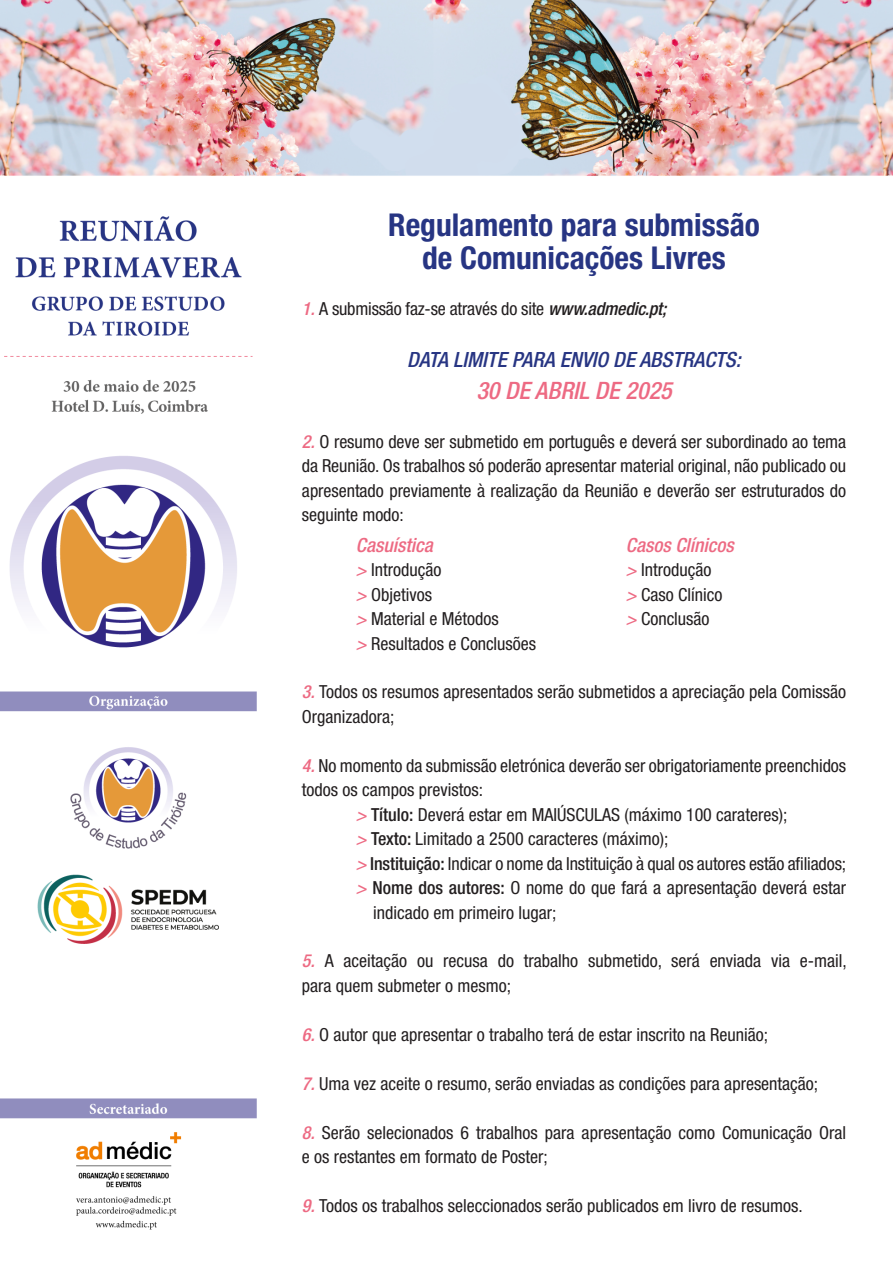
<style>
.page{position:relative;width:893px;height:1263px;background:#fff}
.page>*{position:absolute;margin:0;border:0;box-sizing:border-box;transform-origin:0 0}
.t1{font:700 condensed 31.5px "Helvetica Neue LT Std";color:#273583}
.t2{font:italic 500 condensed 24px "Helvetica Neue LT Std";color:#ed6a83}
.t3{font:italic 500 condensed 21px "Helvetica Neue LT Std";color:#273583}
.t4{font:italic 500 condensed 19.5px "Helvetica Neue LT Std";color:#ed6a83}
.t5{font:condensed 18px/24.5px "Helvetica Neue LT Std";color:#231f20}
.s1{font-weight:500;font-style:italic;color:#ed6a83}
.s2{font-weight:500;font-style:italic}
.s3{font-weight:500}
</style>
<div class="page">
<img style="left:0;top:0;width:893px;height:1230px">
<p class="t1" style="left:388px;top:206px;width:373px">Regulamento para submissão</p>
<p class="t1" style="left:422px;top:239px;width:305px">de Comunicações Livres</p>
<p class="t5" style="left:302px;top:296px;width:366px"><span class="s1">1.</span> A submissão faz-se através do site <span class="s2">www.admedic.pt;</span></p>
<p class="t3" style="left:407px;top:347px;width:335px">DATA LIMITE PARA ENVIO DE ABSTRACTS:</p>
<p class="t2" style="left:476px;top:376px;width:197px">30 DE ABRIL DE 2025</p>
<p class="t5" style="left:302px;top:429px;width:546px;text-align:justify"><span class="s1">2.</span> O resumo deve ser submetido em português e deverá ser subordinado ao tema da Reunião. Os trabalhos só poderão apresentar material original, não publicado ou apresentado previamente à realização da Reunião e deverão ser estruturados do seguinte modo:</p>
<p class="t4" style="left:356px;top:533px;width:78px">Casuística</p>
<p class="t4" style="left:626px;top:533px;width:109px">Casos Clínicos</p>
<p class="t5" style="left:356px;top:557px;width:87px"><span class="s1">&gt;</span> Introdução</p>
<p class="t5" style="left:626px;top:557px;width:87px"><span class="s1">&gt;</span> Introdução</p>
<p class="t5" style="left:356px;top:582px;width:78px"><span class="s1">&gt;</span> Objetivos</p>
<p class="t5" style="left:626px;top:582px;width:98px"><span class="s1">&gt;</span> Caso Clínico</p>
<p class="t5" style="left:356px;top:606px;width:144px"><span class="s1">&gt;</span> Material e Métodos</p>
<p class="t5" style="left:626px;top:606px;width:85px"><span class="s1">&gt;</span> Conclusão</p>
<p class="t5" style="left:356px;top:631px;width:182px"><span class="s1">&gt;</span> Resultados e Conclusões</p>
<p class="t5" style="left:302px;top:680px;width:546px"><span class="s1">3.</span> Todos os resumos apresentados serão submetidos a apreciação pela Comissão<br>Organizadora;</p>
<p class="t5" style="left:302px;top:753px;width:546px"><span class="s1">4.</span> No momento da submissão eletrónica deverão ser obrigatoriamente preenchidos todos os campos previstos:</p>
<p class="t5" style="left:356px;top:802px;width:433px"><span class="s1">&gt;</span> <span class="s3">Título:</span> Deverá estar em MAIÚSCULAS (máximo 100 carateres);</p>
<p class="t5" style="left:356px;top:826px;width:314px"><span class="s1">&gt;</span> <span class="s3">Texto:</span> Limitado a 2500 caracteres (máximo);</p>
<p class="t5" style="left:356px;top:851px;width:492px"><span class="s1">&gt;</span> <span class="s3">Instituição:</span> Indicar o nome da Instituição à qual os autores estão afiliados;</p>
<p class="t5" style="left:373px;top:875px;width:475px;text-indent:-17px"><span class="s1">&gt;</span> <span class="s3">Nome dos autores:</span> O nome do que fará a apresentação deverá estar indicado em primeiro lugar;</p>
<p class="t5" style="left:302px;top:949px;width:546px"><span class="s1">5.</span> A aceitação ou recusa do trabalho submetido, será enviada via e-mail, para quem submeter o mesmo;</p>
<p class="t5" style="left:302px;top:1022px;width:468px"><span class="s1">6.</span> O autor que apresentar o trabalho terá de estar inscrito na Reunião;</p>
<p class="t5" style="left:302px;top:1071px;width:518px"><span class="s1">7.</span> Uma vez aceite o resumo, serão enviadas as condições para apresentação;</p>
<p class="t5" style="left:302px;top:1120px;width:546px"><span class="s1">8.</span> Serão selecionados 6 trabalhos para apresentação como Comunicação Oral e os restantes em formato de Poster;</p>
<p class="t5" style="left:302px;top:1193px;width:502px"><span class="s1">9.</span> Todos os trabalhos seleccionados serão publicados em livro de resumos.</p>
</div>
